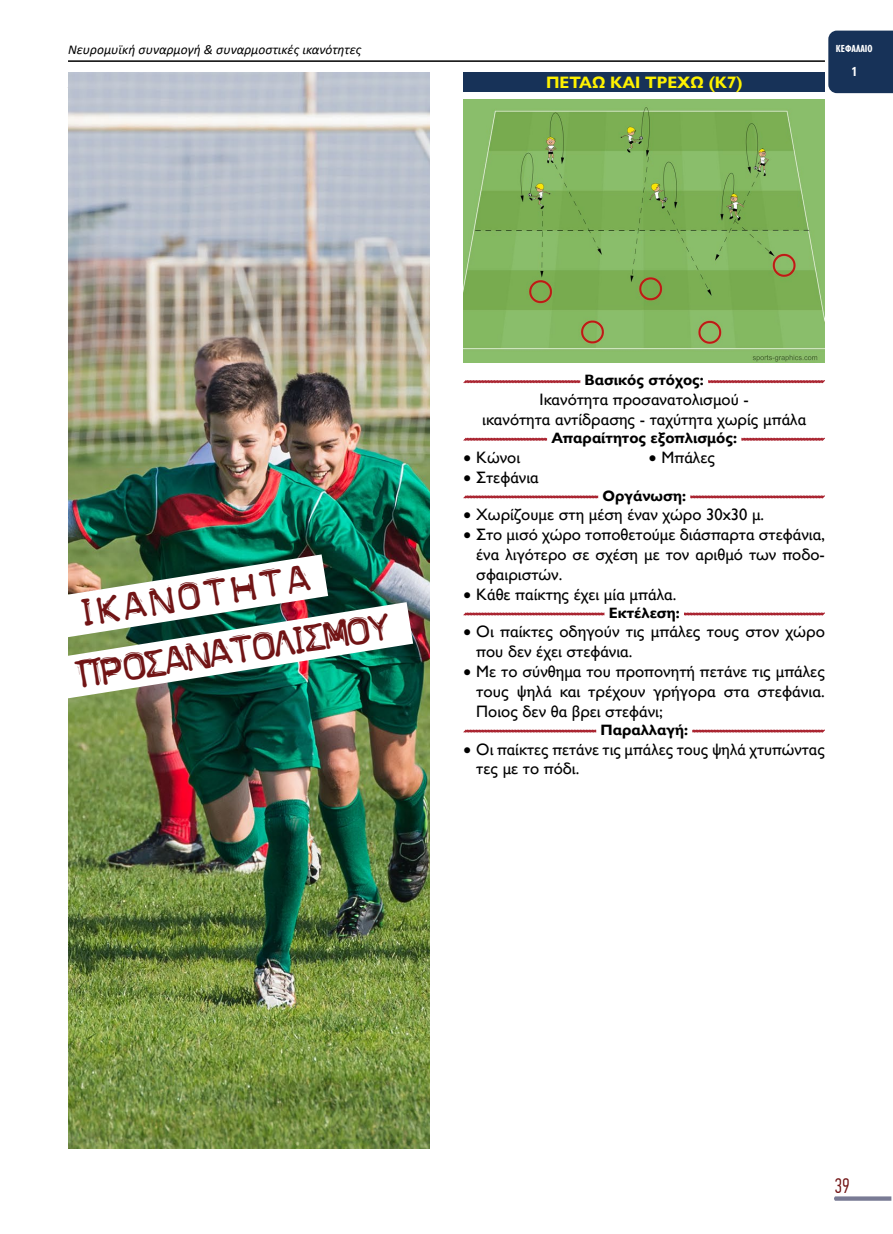
<style>
.page{position:relative;width:893px;height:1234px;background:#fff}
.page>*{position:absolute;margin:0;border:0;box-sizing:border-box;transform-origin:0 0}
.t1{font:42px/60.4px "PF Tapeomatic Low Pressure";color:#711415}
.t2{font:300 21px "PF Din Text Comp Pro";color:#711415}
.t3{font:16.5px/19.8px "Gill Sans Nova";color:#000;text-align:justify}
.t4{font:700 16.5px "Gill Sans Nova";color:#fff200}
.t5{font:700 15px "Gill Sans Nova";color:#000}
.t6{font:italic 13.5px "Calibri";color:#000}
.t7{font:700 condensed 13.5px "Gill Sans Nova";color:#fff}
.t8{font:700 condensed 10.5px "Gill Sans Nova";color:#fff}
</style>
<div class="page">
<svg style="left:834px;top:1196px;width:57px;height:4px"></svg>
<div style="left:828px;top:31px;width:65px;height:62px;background:#173258"></div>
<hr style="left:68px;top:60px;width:757px;height:2px;background:#000">
<div style="left:463px;top:72px;width:362px;height:19px;background:#173258"></div>
<svg style="left:463px;top:380px;width:362px;height:3px"></svg>
<div style="left:580px;top:372px;width:128px;height:18px;background:#fff"></div>
<svg style="left:463px;top:437px;width:362px;height:4px"></svg>
<div style="left:547px;top:430px;width:194px;height:18px;background:#fff"></div>
<img style="left:463px;top:99px;width:362px;height:264px">
<svg style="left:463px;top:495px;width:362px;height:4px"></svg>
<div style="left:598px;top:487px;width:92px;height:18px;background:#fff"></div>
<svg style="left:463px;top:612px;width:362px;height:4px"></svg>
<div style="left:604px;top:604px;width:80px;height:18px;background:#fff"></div>
<svg style="left:463px;top:729px;width:362px;height:4px"></svg>
<div style="left:596px;top:721px;width:96px;height:18px;background:#fff"></div>
<img style="left:68px;top:72px;width:361px;height:1076px">
<img style="left:68px;top:527px;width:305px;height:47px">
<img style="left:68px;top:574px;width:362px;height:153px">
<p class="t6" style="left:68px;top:40px;width:295px">Νευρομυϊκή συναρμογή &amp; συναρμοστικές ικανότητες</p>
<p class="t8" style="left:836px;top:43px;width:38px">ΚΕΦΑΛΑΙΟ</p>
<p class="t7" style="left:851px;top:64px;width:7px">1</p>
<p class="t4" style="left:546px;top:72px;width:198px">ΠΕΤΑΩ ΚΑΙ ΤΡΕΧΩ (Κ7)</p>
<h1 class="t1" style="left:61px;top:584px;width:322px;text-indent:14px;rotate:-9deg">ΙΚΑΝΟΤΗΤΑ<br>ΠΡΟΣΑΝΑΤΟΛΙΣΜΟΥ</h1>
<p class="t5" style="left:585px;top:371px;width:121px">Βασικός στόχος:</p>
<p class="t3" style="left:482px;top:389px;width:326px;text-align:center">Ικανότητα προσανατολισμού -<br>ικανότητα αντίδρασης - ταχύτητα χωρίς μπάλα</p>
<p class="t5" style="left:551px;top:429px;width:187px">Απαραίτητος εξοπλισμός:</p>
<p class="t3" style="left:463px;top:447px;width:58px">• Κώνοι</p>
<p class="t3" style="left:463px;top:467px;width:77px">• Στεφάνια</p>
<p class="t3" style="left:649px;top:447px;width:68px">• Μπάλες</p>
<p class="t5" style="left:602px;top:486px;width:85px">Οργάνωση:</p>
<p class="t3" style="left:463px;top:505px;width:302px">• Χωρίζουμε στη μέση έναν χώρο 30x30 μ.</p>
<p class="t3" style="left:476px;top:524px;width:350px;text-indent:-13px">• Στο μισό χώρο τοποθετούμε διάσπαρτα στεφάνια, ένα λιγότερο σε σχέση με τον αριθμό των ποδο&shy;σφαιριστών.</p>
<p class="t3" style="left:463px;top:584px;width:214px">• Κάθε παίκτης έχει μία μπάλα.</p>
<p class="t5" style="left:609px;top:603px;width:73px">Εκτέλεση:</p>
<p class="t3" style="left:476px;top:622px;width:350px;text-indent:-13px">• Οι παίκτες οδηγούν τις μπάλες τους στον χώρο που δεν έχει στεφάνια.</p>
<p class="t3" style="left:476px;top:661px;width:350px;text-indent:-13px">• Με το σύνθημα του προπονητή πετάνε τις μπάλες τους ψηλά και τρέχουν γρήγορα στα στεφάνια.<br>Ποιος δεν θα βρει στεφάνι;</p>
<p class="t5" style="left:600px;top:720px;width:89px">Παραλλαγή:</p>
<p class="t3" style="left:476px;top:739px;width:350px;text-indent:-13px">• Οι παίκτες πετάνε τις μπάλες τους ψηλά χτυπώντας τες με το πόδι.</p>
<p class="t2" style="left:834px;top:1173px;width:17px">39</p>
</div>
